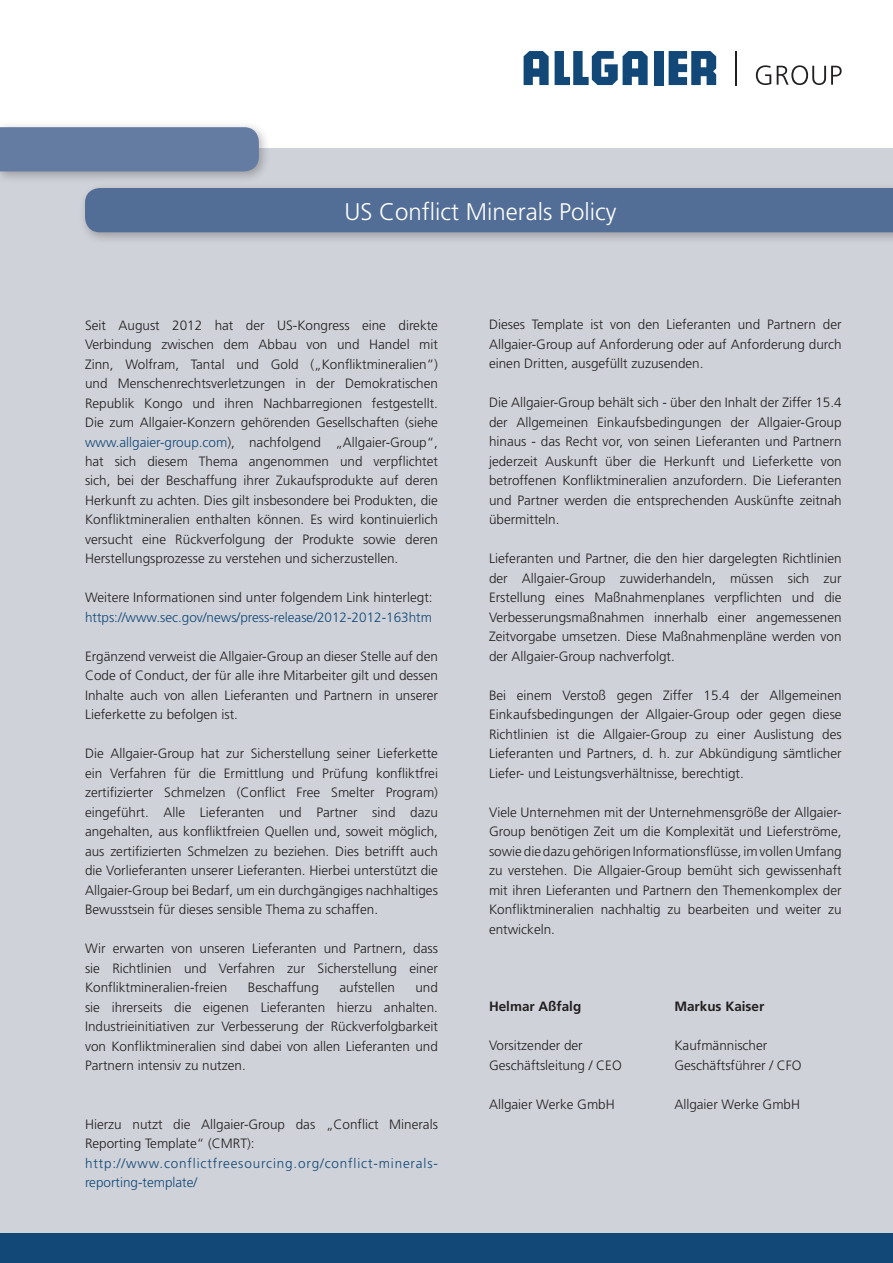
<style>
.page{position:relative;width:893px;height:1263px;background:#fff}
.page>*{position:absolute;margin:0;border:0;box-sizing:border-box;transform-origin:0 0}
.t1{font:300 24px "Frutiger";color:#fff}
.t2{font:300 13.5px/19.5px "Frutiger";color:#231f20;text-align:justify}
.t3{font:300 13.5px/19.5px "Frutiger";letter-spacing:.06em;color:#124877}
.t4{font:300 13.5px "Frutiger";color:#124877}
.t5{font:700 13.5px "Frutiger";color:#231f20}
.s1{color:#124877}
</style>
<div class="page">
<div style="left:0;top:149px;width:893px;height:1114px;background:#cfd2d9"></div>
<div style="left:0;top:121px;width:271px;height:63px;background:#231f20;opacity:.3"></div>
<div style="left:0;top:127px;width:259px;height:44px;background:#647ba2"></div>
<div style="left:79px;top:182px;width:814px;height:62px;background:#231f20;opacity:.3"></div>
<div style="left:85px;top:188px;width:808px;height:44px;background:#526d96"></div>
<div style="left:0;top:1233px;width:893px;height:30px;background:#124877"></div>
<div style="left:654px;top:51px;width:9px;height:34px;background:#124877"></div>
<svg style="left:524px;top:51px;width:25px;height:34px"></svg>
<svg style="left:555px;top:51px;width:93px;height:34px"></svg>
<svg style="left:669px;top:51px;width:47px;height:34px"></svg>
<hr style="left:735px;top:51px;width:2px;height:34px;background:#231f20">
<svg style="left:756px;top:65px;width:86px;height:20px"></svg>
<h1 class="t1" style="left:344px;top:198px;width:273px">US Conflict Minerals Policy</h1>
<p class="t2" style="left:85px;top:315px;width:354px">Seit August 2012 hat der US-Kongress eine direkte Verbindung zwischen dem Abbau von und Handel mit Zinn, Wolfram, Tantal und Gold („Konfliktmineralien”) und Menschenrechtsverletzungen in der Demokratischen Republik Kongo und ihren Nachbarregionen festgestellt.<br>Die zum Allgaier-Konzern gehörenden Gesellschaften (siehe <span class="s1">www.allgaier-group.com</span>), nachfolgend „Allgaier-Group“, hat sich diesem Thema angenommen und verpflichtet sich, bei der Beschaffung ihrer Zukaufsprodukte auf deren Herkunft zu achten. Dies gilt insbesondere bei Produkten, die Konfliktmineralien enthalten können. Es wird kontinuierlich versucht eine Rückverfolgung der Produkte sowie deren Herstellungsprozesse zu verstehen und sicherzustellen.</p>
<p class="t2" style="left:85px;top:588px;width:349px">Weitere Informationen sind unter folgendem Link hinterlegt:</p>
<p class="t4" style="left:85px;top:610px;width:348px">https://www.sec.gov/news/press-release/2012-2012-163htm</p>
<p class="t2" style="left:85px;top:647px;width:354px">Ergänzend verweist die Allgaier-Group an dieser Stelle auf den Code of Conduct, der für alle ihre Mitarbeiter gilt und dessen Inhalte auch von allen Lieferanten und Partnern in unserer Lieferkette zu befolgen ist.</p>
<p class="t2" style="left:85px;top:744px;width:354px">Die Allgaier-Group hat zur Sicherstellung seiner Lieferkette ein Verfahren für die Ermittlung und Prüfung konfliktfrei zertifizierter Schmelzen (Conflict Free Smelter Program) eingeführt. Alle Lieferanten und Partner sind dazu angehalten, aus konfliktfreien Quellen und, soweit möglich, aus zertifizierten Schmelzen zu beziehen. Dies betrifft auch die Vorlieferanten unserer Lieferanten. Hierbei unterstützt die Allgaier-Group bei Bedarf, um ein durchgängiges nachhaltiges Bewusstsein für dieses sensible Thema zu schaffen.</p>
<p class="t2" style="left:85px;top:939px;width:354px">Wir erwarten von unseren Lieferanten und Partnern, dass sie Richtlinien und Verfahren zur Sicherstellung einer Konfliktmineralien-freien</p>
<p class="t2" style="left:248px;top:978px;width:73px">Beschaffung</p>
<p class="t2" style="left:339px;top:978px;width:57px">aufstellen</p>
<p class="t2" style="left:85px;top:978px;width:354px;text-indent:330px">und sie ihrerseits die eigenen Lieferanten hierzu anhalten.<br>Industrieinitiativen zur Verbesserung der Rückverfolgbarkeit von Konfliktmineralien sind dabei von allen Lieferanten und Partnern intensiv zu nutzen.</p>
<p class="t2" style="left:85px;top:1115px;width:354px">Hierzu nutzt die Allgaier-Group das „Conflict Minerals<br>Reporting Template“ (CMRT):</p>
<p class="t3" style="left:85px;top:1154px;width:354px">http://www.conflictfreesourcing.org/conflict-minerals&shy;reporting-template/</p>
<p class="t2" style="left:489px;top:315px;width:354px">Dieses Template ist von den Lieferanten und Partnern der Allgaier-Group auf Anforderung oder auf Anforderung durch einen Dritten, ausgefüllt zuzusenden.</p>
<p class="t2" style="left:489px;top:393px;width:354px">Die Allgaier-Group behält sich - über den Inhalt der Ziffer 15.4 der Allgemeinen Einkaufsbedingungen der Allgaier-Group hinaus - das Recht vor, von seinen Lieferanten und Partnern jederzeit Auskunft über die Herkunft und Lieferkette von betroffenen Konfliktmineralien anzufordern. Die Lieferanten und Partner werden die entsprechenden Auskünfte zeitnah übermitteln.</p>
<p class="t2" style="left:489px;top:549px;width:354px">Lieferanten und Partner, die den hier dargelegten Richtlinien der Allgaier-Group zuwiderhandeln, müssen sich zur Erstellung eines Maßnahmenplanes verpflichten und die Verbesserungsmaßnahmen innerhalb einer angemessenen Zeitvorgabe umsetzen. Diese Maßnahmenpläne werden von der Allgaier-Group nachverfolgt.</p>
<p class="t2" style="left:489px;top:685px;width:354px">Bei einem Verstoß gegen Ziffer 15.4 der Allgemeinen Einkaufsbedingungen der Allgaier-Group oder gegen diese Richtlinien ist die Allgaier-Group zu einer Auslistung des Lieferanten und Partners, d. h. zur Abkündigung sämtlicher Liefer- und Leistungsverhältnisse, berechtigt.</p>
<p class="t2" style="left:489px;top:802px;width:354px">Viele Unternehmen mit der Unternehmensgröße der Allgaier-Group benötigen Zeit um die Komplexität und Lieferströme, sowie die dazu gehörigen Informationsflüsse, im vollen Umfang zu verstehen. Die Allgaier-Group bemüht sich gewissenhaft mit ihren Lieferanten und Partnern den Themenkomplex der Konfliktmineralien nachhaltig zu bearbeiten und weiter zu entwickeln.</p>
<p class="t5" style="left:489px;top:998px;width:94px">Helmar Aßfalg</p>
<p class="t2" style="left:489px;top:1036px;width:134px">Vorsitzender der<br>Geschäftsleitung / CEO</p>
<p class="t2" style="left:489px;top:1094px;width:127px">Allgaier Werke GmbH</p>
<p class="t5" style="left:674px;top:998px;width:92px">Markus Kaiser</p>
<p class="t2" style="left:674px;top:1036px;width:129px">Kaufmännischer<br>Geschäftsführer / CFO</p>
<p class="t2" style="left:674px;top:1094px;width:127px">Allgaier Werke GmbH</p>
</div>
